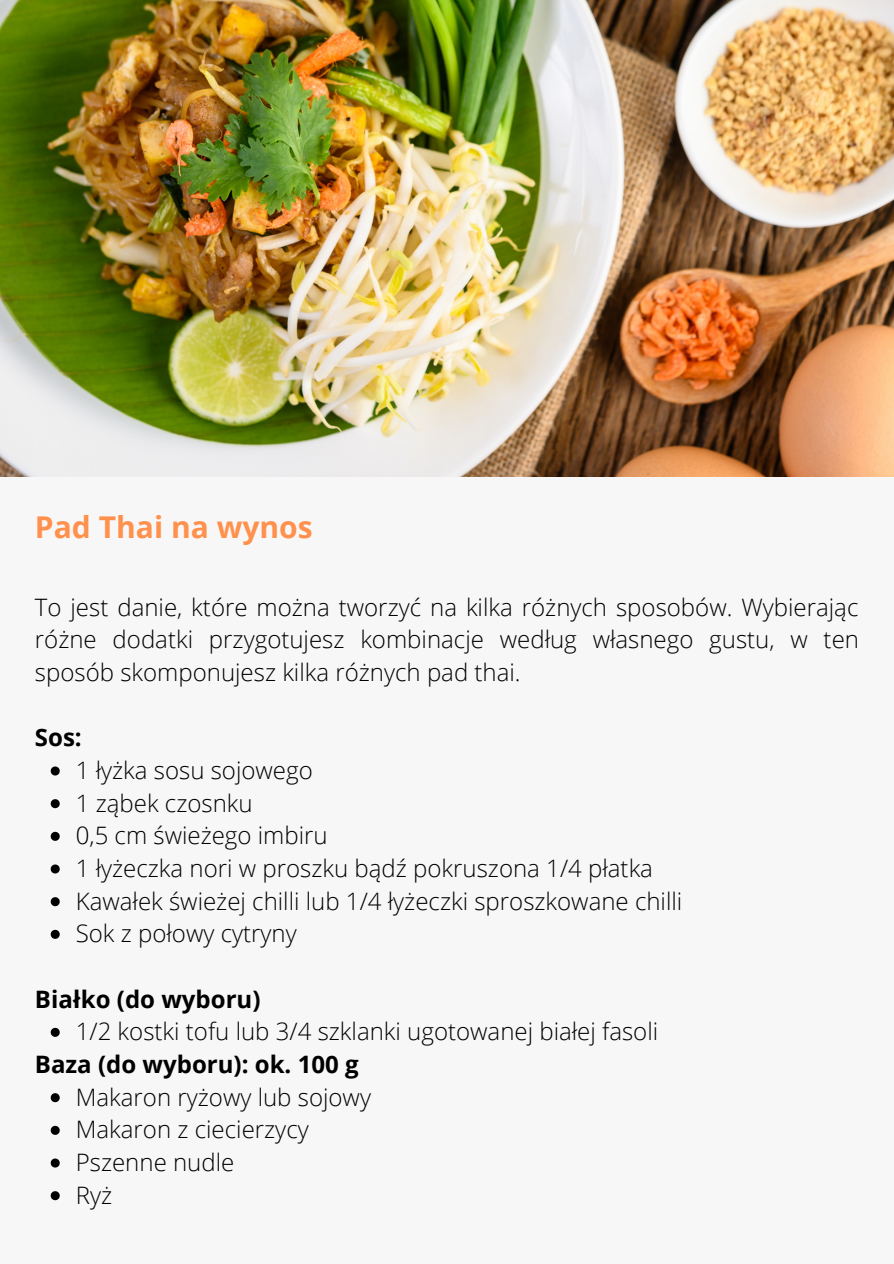
<style>
.page{position:relative;width:894px;height:1264px;background:#fff}
.page>*{position:absolute;margin:0;border:0;box-sizing:border-box;transform-origin:0 0}
.t1{font:700 30px "Open Sans";color:#ff914d}
.t2{font:300 24px/32.7px "Open Sans";color:#000}
.t3{font:700 24px "Open Sans";color:#000}
</style>
<div class="page">
<div style="left:0;top:0;width:893px;height:1263px;background:#f8f7f7"></div>
<svg style="left:51px;top:766px;width:9px;height:9px"></svg>
<svg style="left:51px;top:799px;width:9px;height:9px"></svg>
<svg style="left:51px;top:831px;width:9px;height:9px"></svg>
<svg style="left:51px;top:864px;width:9px;height:9px"></svg>
<svg style="left:51px;top:897px;width:9px;height:9px"></svg>
<svg style="left:51px;top:929px;width:9px;height:9px"></svg>
<svg style="left:51px;top:1027px;width:9px;height:9px"></svg>
<svg style="left:51px;top:1093px;width:9px;height:9px"></svg>
<svg style="left:51px;top:1125px;width:9px;height:9px"></svg>
<svg style="left:51px;top:1158px;width:9px;height:9px"></svg>
<svg style="left:51px;top:1191px;width:9px;height:9px"></svg>
<img style="left:0;top:0;width:893px;height:476px">
<p class="t1" style="left:35px;top:506px;width:279px">Pad Thai na wynos</p>
<p class="t2" style="left:35px;top:590px;width:825px;text-align:justify">To jest danie, które można tworzyć na kilka różnych sposobów. Wybierając różne dodatki przygotujesz kombinacje według własnego gustu, w ten sposób skomponujesz kilka różnych pad thai.</p>
<p class="t3" style="left:35px;top:720px;width:48px">Sos:</p>
<p class="t2" style="left:76px;top:753px;width:608px">1 łyżka sosu sojowego<br>1 ząbek czosnku<br>0,5 cm świeżego imbiru<br>1 łyżeczka nori w proszku bądź pokruszona 1/4 płatka<br>Kawałek świeżej chilli lub 1/4 łyżeczki sproszkowane chilli<br>Sok z połowy cytryny</p>
<p class="t3" style="left:35px;top:981px;width:227px">Białko (do wyboru)</p>
<p class="t2" style="left:76px;top:1014px;width:583px">1/2 kostki tofu lub 3/4 szklanki ugotowanej białej fasoli</p>
<p class="t3" style="left:35px;top:1047px;width:325px">Baza (do wyboru): ok. 100 g</p>
<p class="t2" style="left:76px;top:1079px;width:296px">Makaron ryżowy lub sojowy<br>Makaron z ciecierzycy<br>Pszenne nudle<br>Ryż</p>
</div>
